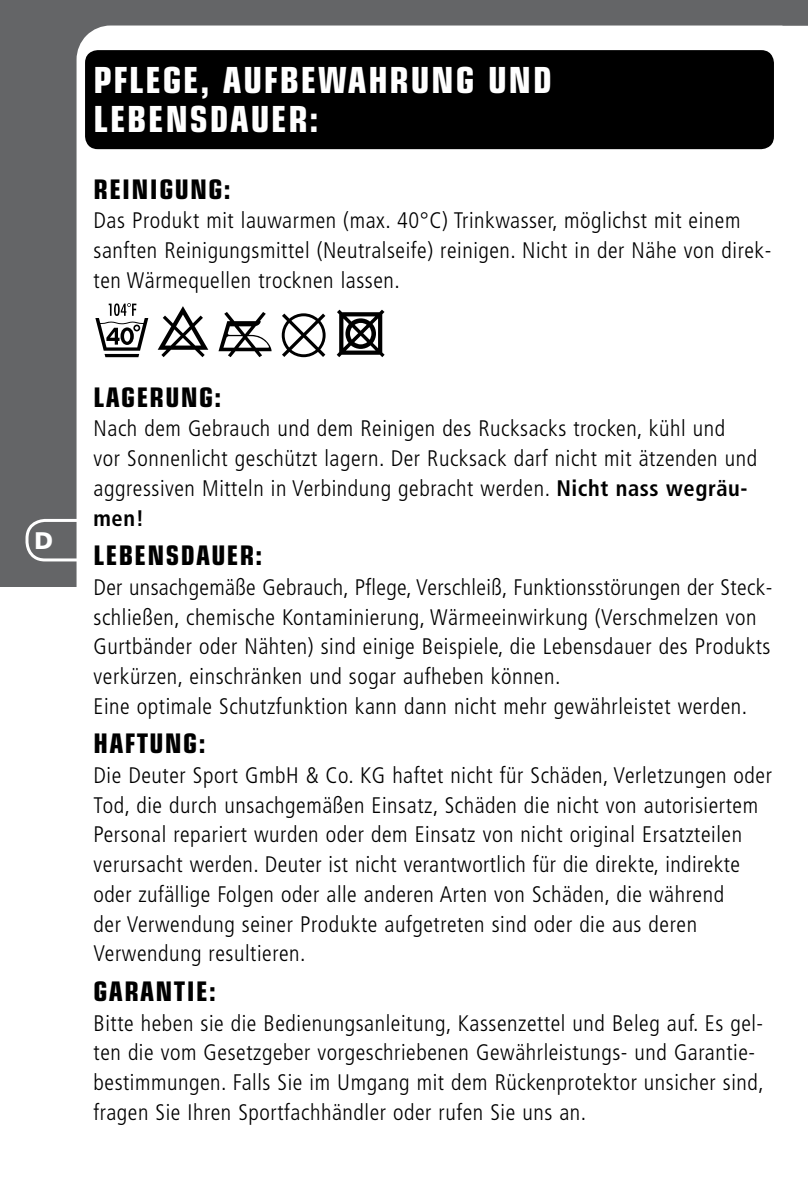
<style>
.page{position:relative;width:808px;height:1191px;background:#fff}
.page>*{position:absolute;margin:0;border:0;box-sizing:border-box;transform-origin:0 0}
.t1{font:700 condensed 36px/39.6px "Eurostile";letter-spacing:.05em;color:#fff}
.t2{font:700 condensed 27px "Eurostile";letter-spacing:.05em;color:#000}
.t3{font:900 24px "Frutiger";color:#fff}
.t4{font:300 condensed 22.5px/29.7px "Frutiger";letter-spacing:.025em;color:#000}
.s1{font-weight:700}
</style>
<div class="page">
<svg style="left:0;top:0;width:782px;height:587px"></svg>
<div style="left:26px;top:519px;width:85px;height:42px;border:3px solid #fff;border-radius:18px"></div>
<div style="left:85px;top:50px;width:689px;height:99px;background:#000;border-radius:13px"></div>
<svg style="left:95px;top:303px;width:53px;height:54px"></svg>
<svg style="left:158px;top:306px;width:50px;height:51px"></svg>
<svg style="left:218px;top:312px;width:54px;height:45px"></svg>
<svg style="left:282px;top:313px;width:44px;height:44px"></svg>
<svg style="left:337px;top:310px;width:48px;height:47px"></svg>
<svg style="left:782px;top:0;width:26px;height:26px"></svg>
<p class="t3" style="left:35px;top:526px;width:20px">D</p>
<h1 class="t1" style="left:94px;top:60px;width:460px">PFLEGE, AUFBEWAHRUNG UND<br>LEBENSDAUER:</h1>
<p class="t2" style="left:94px;top:173px;width:139px">REINIGUNG:</p>
<p class="t4" style="left:94px;top:206px;width:679px">Das Produkt mit lauwarmen (max. 40°C) Trinkwasser, möglichst mit einem sanften Reinigungsmittel (Neutralseife) reinigen. Nicht in der Nähe von direk&shy;ten Wärmequellen trocknen lassen.</p>
<p class="t2" style="left:94px;top:380px;width:129px">LAGERUNG:</p>
<p class="t4" style="left:94px;top:414px;width:665px">Nach dem Gebrauch und dem Reinigen des Rucksacks trocken, kühl und vor Sonnenlicht geschützt lagern. Der Rucksack darf nicht mit ätzenden und aggressiven Mitteln in Verbindung gebracht werden. <span class="s1">Nicht nass wegräu&shy;men!</span></p>
<p class="t2" style="left:94px;top:539px;width:170px">LEBENSDAUER:</p>
<p class="t4" style="left:94px;top:572px;width:678px">Der unsachgemäße Gebrauch, Pflege, Verschleiß, Funktionsstörungen der Steck&shy;schließen, chemische Kontaminierung, Wärmeeinwirkung (Verschmelzen von Gurtbänder oder Nähten) sind einige Beispiele, die Lebensdauer des Produkts verkürzen, einschränken und sogar aufheben können.<br>Eine optimale Schutzfunktion kann dann nicht mehr gewährleistet werden.</p>
<p class="t2" style="left:94px;top:727px;width:113px">HAFTUNG:</p>
<p class="t4" style="left:94px;top:760px;width:680px">Die Deuter Sport GmbH &amp; Co. KG haftet nicht für Schäden, Verletzungen oder Tod, die durch unsachgemäßen Einsatz, Schäden die nicht von autorisiertem Personal repariert wurden oder dem Einsatz von nicht original Ersatzteilen verursacht werden. Deuter ist nicht verantwortlich für die direkte, indirekte oder zufällige Folgen oder alle anderen Arten von Schäden, die während<br>der Verwendung seiner Produkte aufgetreten sind oder die aus deren Verwendung resultieren.</p>
<p class="t2" style="left:94px;top:974px;width:124px">GARANTIE:</p>
<p class="t4" style="left:94px;top:1008px;width:672px">Bitte heben sie die Bedienungsanleitung, Kassenzettel und Beleg auf. Es gel&shy;ten die vom Gesetzgeber vorgeschriebenen Gewährleistungs- und Garantie&shy;bestimmungen. Falls Sie im Umgang mit dem Rückenprotektor unsicher sind, fragen Sie Ihren Sportfachhändler oder rufen Sie uns an.</p>
</div>
